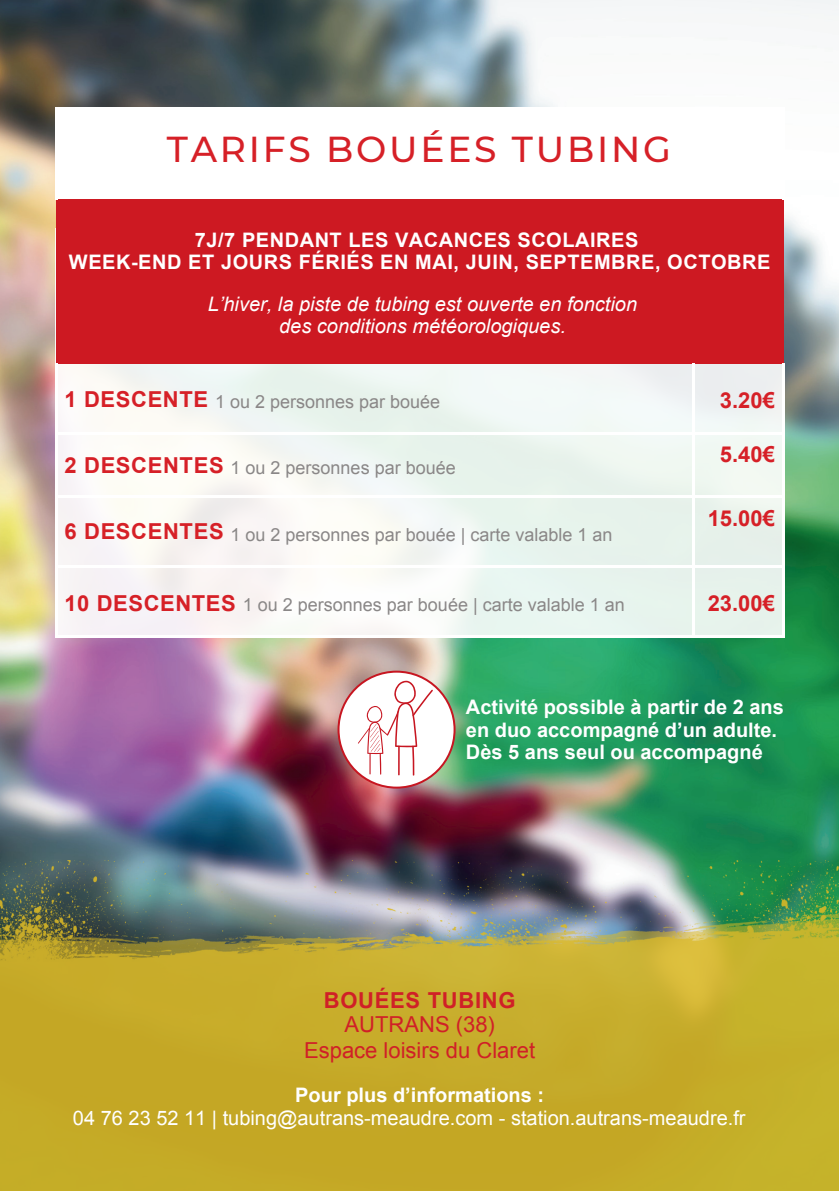
<style>
.page{position:relative;width:839px;height:1191px;background:#fff}
.page>*{position:absolute;margin:0;border:0;box-sizing:border-box;transform-origin:0 0}
.t1{font:500 36px "Montserrat";letter-spacing:.075em;color:#d62027}
.t2{font:700 22px "Arial";letter-spacing:.03em;color:#d62027}
.t3{font:22px/25.6px "Arial";color:#d02027;text-align:center}
.t4{font:700 22px "Arial";letter-spacing:.03em;color:#d02027}
.t5{font:700 20px/22.4px "Arial";color:#fff}
.t6{font:700 20px/22.4px "Arial";letter-spacing:.025em;color:#fff;text-align:center}
.t7{font:italic 20px/22.4px "Arial";color:#fff;text-align:center}
.t8{font:20px "Arial";color:#fff}
.t9{font:18px "Arial";color:#8a8787}
</style>
<div class="page">
<img style="left:0;top:0;width:838px;height:1191px">
<div style="left:55px;top:228px;width:727px;height:409px;background:#f2f6f3"></div>
<img style="left:0;top:860px;width:838px;height:330px">
<div style="left:338px;top:672px;width:116px;height:116px;background:#fff;border-radius:50%"></div>
<div style="left:337px;top:671px;width:118px;height:118px;border:2px solid #c71621;border-radius:50%"></div>
<svg style="left:358px;top:681px;width:75px;height:95px"></svg>
<div style="left:56px;top:108px;width:727px;height:91px;background:#fff"></div>
<div style="left:56px;top:199px;width:727px;height:164px;background:#cd1922"></div>
<hr style="left:694px;top:432px;width:90px;height:2px;background:#fff">
<hr style="left:694px;top:496px;width:90px;height:2px;background:#fff">
<hr style="left:55px;top:434px;width:2px;height:62px;background:#fff">
<svg style="left:55px;top:432px;width:637px;height:2px"></svg>
<svg style="left:55px;top:496px;width:637px;height:2px"></svg>
<hr style="left:55px;top:565px;width:638px;height:2px;background:#fff">
<hr style="left:693px;top:565px;width:91px;height:2px;background:#fff">
<hr style="left:55px;top:107px;width:638px;height:2px;background:#fff">
<hr style="left:55px;top:109px;width:2px;height:90px;background:#fff">
<hr style="left:693px;top:107px;width:91px;height:2px;background:#fff">
<hr style="left:782px;top:109px;width:2px;height:90px;background:#fff">
<hr style="left:55px;top:363px;width:2px;height:69px;background:#fff">
<hr style="left:55px;top:498px;width:2px;height:67px;background:#fff">
<hr style="left:55px;top:433px;width:1px;height:64px;background:#fff">
<hr style="left:57px;top:434px;width:1px;height:62px;background:#fff">
<hr style="left:55px;top:567px;width:2px;height:68px;background:#fff">
<hr style="left:55px;top:635px;width:638px;height:2px;background:#fff">
<hr style="left:692px;top:363px;width:2px;height:70px;background:#fff">
<hr style="left:782px;top:363px;width:2px;height:69px;background:#fff">
<hr style="left:692px;top:433px;width:2px;height:64px;background:#fff">
<hr style="left:782px;top:434px;width:1px;height:62px;background:#fff">
<hr style="left:783px;top:433px;width:1px;height:64px;background:#fff">
<hr style="left:692px;top:497px;width:2px;height:68px;background:#fff">
<hr style="left:782px;top:498px;width:2px;height:67px;background:#fff">
<hr style="left:692px;top:567px;width:2px;height:68px;background:#fff">
<hr style="left:782px;top:567px;width:2px;height:68px;background:#fff">
<hr style="left:693px;top:635px;width:91px;height:2px;background:#fff">
<h1 class="t1" style="left:167px;top:124px;width:505px">TARIFS BOUÉES TUBING</h1>
<p class="t6" style="left:69px;top:229px;width:703px">7J/7 PENDANT LES VACANCES SCOLAIRES<br>WEEK-END ET JOURS FÉRIÉS EN MAI, JUIN, SEPTEMBRE, OCTOBRE</p>
<p class="t7" style="left:208px;top:293px;width:430px">L’hiver, la piste de tubing est ouverte en fonction des conditions météorologiques.</p>
<p class="t2" style="left:64px;top:384px;width:145px">1 DESCENTE</p>
<p class="t9" style="left:215px;top:390px;width:227px">1 ou 2 personnes par bouée</p>
<p class="t2" style="left:64px;top:450px;width:161px">2 DESCENTES</p>
<p class="t9" style="left:230px;top:456px;width:227px">1 ou 2 personnes par bouée</p>
<p class="t2" style="left:64px;top:516px;width:161px">6 DESCENTES</p>
<p class="t9" style="left:230px;top:523px;width:383px">1 ou 2 personnes par bouée | carte valable 1 an</p>
<p class="t2" style="left:64px;top:589px;width:173px">10 DESCENTES</p>
<p class="t9" style="left:243px;top:593px;width:383px">1 ou 2 personnes par bouée | carte valable 1 an</p>
<p class="t2" style="left:720px;top:386px;width:57px">3.20€</p>
<p class="t2" style="left:720px;top:440px;width:57px">5.40€</p>
<p class="t2" style="left:707px;top:504px;width:69px">15.00€</p>
<p class="t2" style="left:707px;top:589px;width:69px">23.00€</p>
<p class="t5" style="left:466px;top:697px;width:319px">Activité possible à partir de 2 ans en duo accompagné d’un adulte.<br>Dès 5 ans seul ou accompagné</p>
<p class="t4" style="left:324px;top:985px;width:193px">BOUÉES TUBING</p>
<p class="t3" style="left:304px;top:1012px;width:232px">AUTRANS (38)<br>Espace loisirs du Claret</p>
<p class="t5" style="left:295px;top:1084px;width:250px">Pour plus d’informations :</p>
<p class="t8" style="left:73px;top:1105px;width:674px">04 76 23 52 11 | tubing@autrans-meaudre.com - station.autrans-meaudre.fr</p>
</div>
